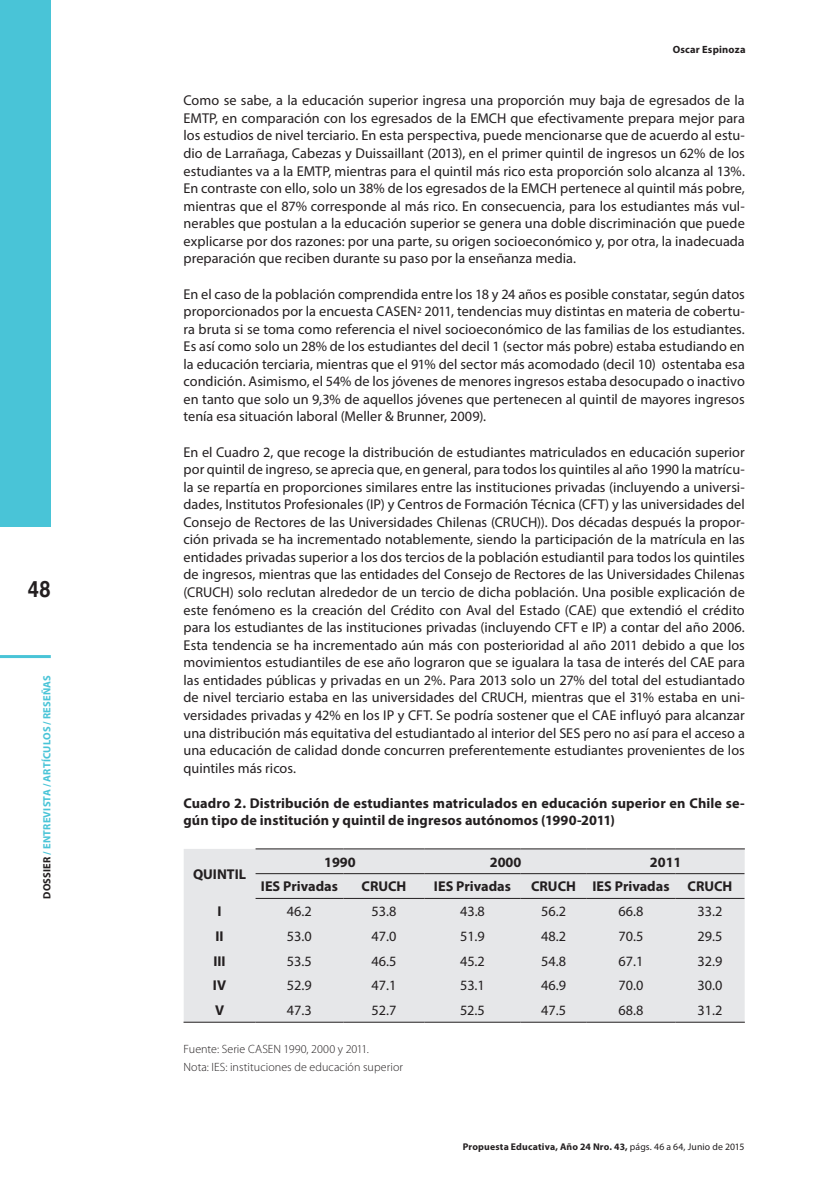
<style>
.page{position:relative;width:830px;height:1191px;background:#fff}
.page>*{position:absolute;margin:0;border:0;box-sizing:border-box;transform-origin:0 0}
.t1{font:700 22.5px "Helvetica";color:#231f20;scale:.9 1}
.t2{font:14.25px/17.5px "Myriad Pro";color:#231f20;text-align:justify}
.t3{font:700 14.25px/17.5px "Myriad Pro";letter-spacing:.005em;color:#231f20}
.t4{font:300 12px/17.5px "Myriad Pro";letter-spacing:.005em;color:#231f20}
.t5{font:700 10.5px "Myriad Pro";letter-spacing:.015em;color:#49c4d7}
.t6{font:700 10.5px "Myriad Pro";letter-spacing:.02em;color:#231f20}
.t7{font:700 9.75px "Myriad Pro";letter-spacing:.02em;color:#231f20}
.s1{color:#231f20}
.s2{font-weight:400}
</style>
<div class="page">
<div style="left:0;top:0;width:51px;height:527px;background:#49c4d7"></div>
<hr style="left:0;top:655px;width:51px;height:3px;background:#49c4d7">
<div style="left:184px;top:849px;width:560px;height:173px;background:#e6e7e9"></div>
<hr style="left:255px;top:848px;width:88px;height:1px;background:#231f20">
<hr style="left:343px;top:848px;width:81px;height:1px;background:#231f20">
<hr style="left:424px;top:848px;width:96px;height:1px;background:#231f20">
<hr style="left:520px;top:848px;width:66px;height:1px;background:#231f20">
<hr style="left:586px;top:848px;width:89px;height:1px;background:#231f20">
<hr style="left:675px;top:848px;width:69px;height:1px;background:#231f20">
<hr style="left:255px;top:873px;width:88px;height:1px;background:#231f20">
<hr style="left:343px;top:873px;width:81px;height:1px;background:#231f20">
<hr style="left:424px;top:873px;width:96px;height:1px;background:#231f20">
<hr style="left:520px;top:873px;width:66px;height:1px;background:#231f20">
<hr style="left:586px;top:873px;width:89px;height:1px;background:#231f20">
<hr style="left:675px;top:873px;width:69px;height:1px;background:#231f20">
<hr style="left:255px;top:898px;width:88px;height:1px;background:#231f20">
<hr style="left:343px;top:898px;width:81px;height:1px;background:#231f20">
<hr style="left:424px;top:898px;width:96px;height:1px;background:#231f20">
<hr style="left:520px;top:898px;width:66px;height:1px;background:#231f20">
<hr style="left:586px;top:898px;width:89px;height:1px;background:#231f20">
<hr style="left:675px;top:898px;width:69px;height:1px;background:#231f20">
<hr style="left:183px;top:1022px;width:72px;height:1px;background:#231f20">
<hr style="left:255px;top:1022px;width:88px;height:1px;background:#231f20">
<hr style="left:343px;top:1022px;width:81px;height:1px;background:#231f20">
<hr style="left:424px;top:1022px;width:96px;height:1px;background:#231f20">
<hr style="left:520px;top:1022px;width:66px;height:1px;background:#231f20">
<hr style="left:586px;top:1022px;width:89px;height:1px;background:#231f20">
<hr style="left:675px;top:1022px;width:69px;height:1px;background:#231f20">
<h1 class="t1" style="left:28px;top:571px;width:27px">48</h1>
<p class="t5" style="left:40px;top:898px;width:225px;rotate:-90deg"><span class="s1">DOSSIER</span> / ENTREVISTA / ARTÍCULOS / RESEÑAS</p>
<p class="t6" style="left:672px;top:42px;width:74px">Oscar Espinoza</p>
<p class="t2" style="left:183px;top:92px;width:562px">Como se sabe, a la educación superior ingresa una proporción muy baja de egresados de la EMTP, en comparación con los egresados de la EMCH que efectivamente prepara mejor para los estudios de nivel terciario. En esta perspectiva, puede mencionarse que de acuerdo al estu&shy;dio de Larrañaga, Cabezas y Duissaillant (2013), en el primer quintil de ingresos un 62% de los estudiantes va a la EMTP, mientras para el quintil más rico esta proporción solo alcanza al 13%.<br>En contraste con ello, solo un 38% de los egresados de la EMCH pertenece al quintil más pobre, mientras que el 87% corresponde al más rico. En consecuencia, para los estudiantes más vul&shy;nerables que postulan a la educación superior se genera una doble discriminación que puede explicarse por dos razones: por una parte, su origen socioeconómico y, por otra, la inadecuada preparación que reciben durante su paso por la enseñanza media.</p>
<p class="t2" style="left:183px;top:285px;width:562px">En el caso de la población comprendida entre los 18 y 24 años es posible constatar, según datos proporcionados por la encuesta CASEN<sup>2</sup> 2011, tendencias muy distintas en materia de cobertu&shy;ra bruta si se toma como referencia el nivel socioeconómico de las familias de los estudiantes.<br>Es así como solo un 28% de los estudiantes del decil 1 (sector más pobre) estaba estudiando en la educación terciaria, mientras que el 91% del sector más acomodado (decil 10) ostentaba esa condición. Asimismo, el 54% de los jóvenes de menores ingresos estaba desocupado o inactivo en tanto que solo un 9,3% de aquellos jóvenes que pertenecen al quintil de mayores ingresos tenía esa situación laboral (Meller &amp; Brunner, 2009).</p>
<p class="t2" style="left:183px;top:443px;width:562px">En el Cuadro 2, que recoge la distribución de estudiantes matriculados en educación superior por quintil de ingreso, se aprecia que, en general, para todos los quintiles al año 1990 la matrícu&shy;la se repartía en proporciones similares entre las instituciones privadas (incluyendo a universi&shy;dades, Institutos Profesionales (IP) y Centros de Formación Técnica (CFT) y las universidades del Consejo de Rectores de las Universidades Chilenas (CRUCH)). Dos décadas después la propor&shy;ción privada se ha incrementado notablemente, siendo la participación de la matrícula en las entidades privadas superior a los dos tercios de la población estudiantil para todos los quintiles de ingresos, mientras que las entidades del Consejo de Rectores de las Universidades Chilenas (CRUCH) solo reclutan alrededor de un tercio de dicha población. Una posible explicación de este fenómeno es la creación del Crédito con Aval del Estado (CAE) que extendió el crédito para los estudiantes de las instituciones privadas (incluyendo CFT e IP) a contar del año 2006.<br>Esta tendencia se ha incrementado aún más con posterioridad al año 2011 debido a que los movimientos estudiantiles de ese año lograron que se igualara la tasa de interés del CAE para las entidades públicas y privadas en un 2%. Para 2013 solo un 27% del total del estudiantado de nivel terciario estaba en las universidades del CRUCH, mientras que el 31% estaba en uni&shy;versidades privadas y 42% en los IP y CFT. Se podría sostener que el CAE influyó para alcanzar una distribución más equitativa del estudiantado al interior del SES pero no así para el acceso a una educación de calidad donde concurren preferentemente estudiantes provenientes de los quintiles más ricos.</p>
<p class="t3" style="left:183px;top:793px;width:562px">Cuadro 2. Distribución de estudiantes matriculados en educación superior en Chile se&shy;gún tipo de institución y quintil de ingresos autónomos (1990-2011)</p>
<p class="t3" style="left:193px;top:865px;width:54px">QUINTIL</p>
<p class="t3" style="left:324px;top:852px;width:33px">1990</p>
<p class="t3" style="left:489px;top:852px;width:33px">2000</p>
<p class="t3" style="left:649px;top:852px;width:33px">2011</p>
<p class="t3" style="left:261px;top:877px;width:78px">IES Privadas</p>
<p class="t3" style="left:361px;top:877px;width:46px">CRUCH</p>
<p class="t3" style="left:434px;top:877px;width:78px">IES Privadas</p>
<p class="t3" style="left:531px;top:877px;width:140px">CRUCH IES Privadas</p>
<p class="t3" style="left:687px;top:877px;width:46px">CRUCH</p>
<p class="t3" style="left:217px;top:902px;width:6px">I</p>
<p class="t2" style="left:287px;top:902px;width:26px">46.2</p>
<p class="t2" style="left:371px;top:902px;width:26px">53.8</p>
<p class="t2" style="left:460px;top:902px;width:26px">43.8</p>
<p class="t2" style="left:541px;top:902px;width:26px">56.2</p>
<p class="t2" style="left:618px;top:902px;width:26px">66.8</p>
<p class="t2" style="left:697px;top:902px;width:26px">33.2</p>
<p class="t3" style="left:215px;top:927px;width:10px">II</p>
<p class="t2" style="left:287px;top:927px;width:26px">53.0</p>
<p class="t2" style="left:371px;top:927px;width:26px">47.0</p>
<p class="t2" style="left:460px;top:927px;width:26px">51.9</p>
<p class="t2" style="left:541px;top:927px;width:26px">48.2</p>
<p class="t2" style="left:618px;top:927px;width:26px">70.5</p>
<p class="t2" style="left:697px;top:927px;width:26px">29.5</p>
<p class="t3" style="left:213px;top:951px;width:14px">III</p>
<p class="t2" style="left:287px;top:952px;width:26px">53.5</p>
<p class="t2" style="left:371px;top:952px;width:26px">46.5</p>
<p class="t2" style="left:460px;top:952px;width:26px">45.2</p>
<p class="t2" style="left:541px;top:952px;width:26px">54.8</p>
<p class="t2" style="left:618px;top:952px;width:26px">67.1</p>
<p class="t2" style="left:697px;top:952px;width:26px">32.9</p>
<p class="t3" style="left:213px;top:976px;width:15px">IV</p>
<p class="t2" style="left:287px;top:976px;width:26px">52.9</p>
<p class="t2" style="left:371px;top:976px;width:26px">47.1</p>
<p class="t2" style="left:460px;top:976px;width:26px">53.1</p>
<p class="t2" style="left:541px;top:976px;width:26px">46.9</p>
<p class="t2" style="left:618px;top:976px;width:26px">70.0</p>
<p class="t2" style="left:697px;top:976px;width:26px">30.0</p>
<p class="t3" style="left:215px;top:1001px;width:11px">V</p>
<p class="t2" style="left:287px;top:1001px;width:26px">47.3</p>
<p class="t2" style="left:371px;top:1001px;width:26px">52.7</p>
<p class="t2" style="left:460px;top:1001px;width:26px">52.5</p>
<p class="t2" style="left:541px;top:1001px;width:26px">47.5</p>
<p class="t2" style="left:618px;top:1001px;width:26px">68.8</p>
<p class="t2" style="left:697px;top:1001px;width:26px">31.2</p>
<p class="t4" style="left:183px;top:1040px;width:221px">Fuente: Serie CASEN 1990, 2000 y 2011.<br>Nota: IES: instituciones de educación superior</p>
<p class="t7" style="left:462px;top:1140px;width:283px">Propuesta Educativa, Año 24 Nro. 43, <span class="s2">págs. 46 a 64, Junio de 2015</span></p>
</div>
